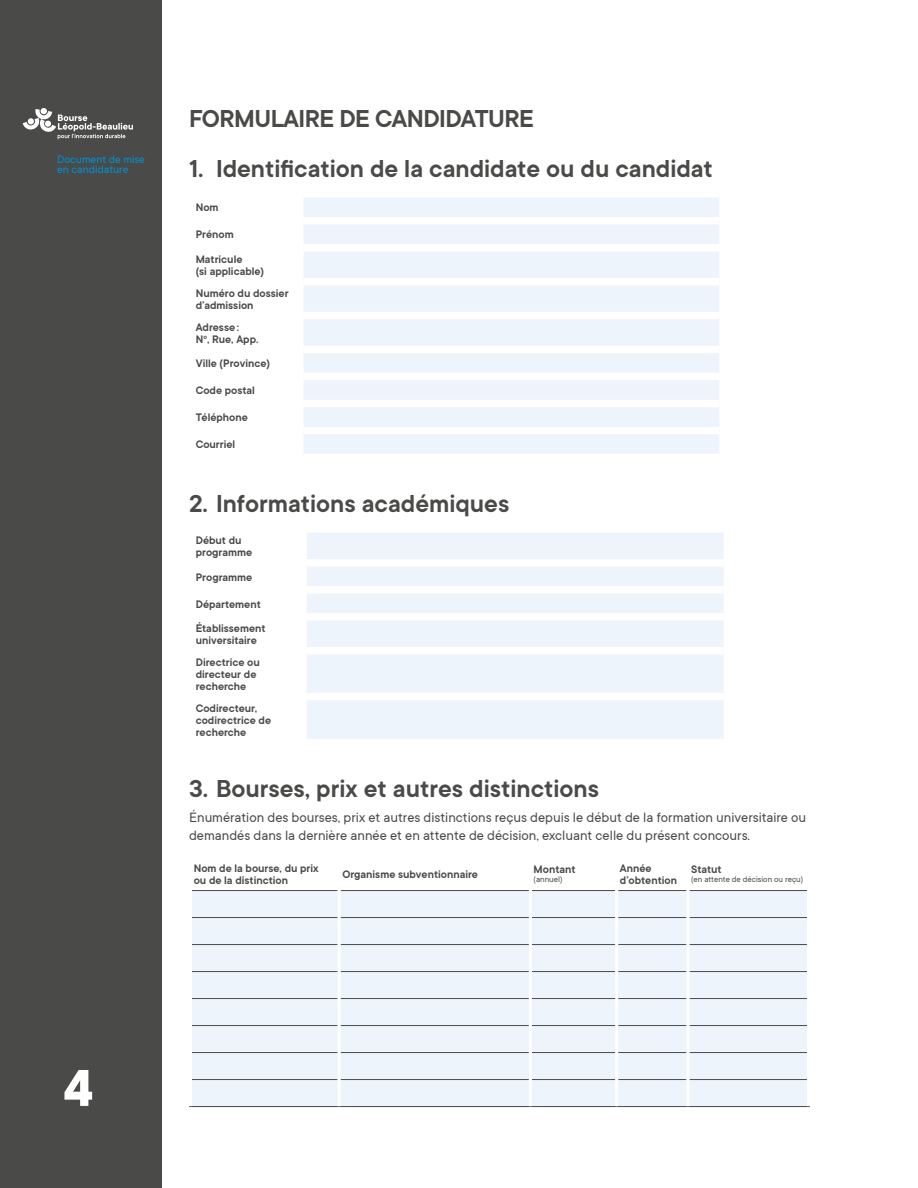
<style>
.page{position:relative;width:918px;height:1188px;background:#fff}
.page>*{position:absolute;margin:0;border:0;box-sizing:border-box;transform-origin:0 0}
.t1{font:700 57px "TT Commons";color:#fff}
.t2{font:600 27px "TT Commons";color:#4a4a49}
.t3{font:15px/18px "TT Commons";color:#4a4a49}
.t4{font:600 12px/12px "TT Commons";color:#4a4a49}
.t5{font:12px/10.5px "TT Commons";color:#0092d2}
.t6{font:9px "TT Commons";color:#4a4a49}
</style>
<div class="page">
<div style="left:0;top:0;width:162px;height:1188px;background:#4a4a49"></div>
<svg style="left:23px;top:109px;width:110px;height:30px"></svg>
<div style="left:304px;top:198px;width:415px;height:256px;background:#eef4fc"></div>
<div style="left:303px;top:217px;width:416px;height:8px;background:#fff"></div>
<div style="left:303px;top:244px;width:416px;height:8px;background:#fff"></div>
<div style="left:303px;top:278px;width:416px;height:7px;background:#fff"></div>
<div style="left:303px;top:312px;width:416px;height:7px;background:#fff"></div>
<div style="left:303px;top:346px;width:416px;height:7px;background:#fff"></div>
<div style="left:303px;top:373px;width:416px;height:7px;background:#fff"></div>
<div style="left:303px;top:400px;width:416px;height:7px;background:#fff"></div>
<div style="left:303px;top:427px;width:416px;height:7px;background:#fff"></div>
<div style="left:307px;top:533px;width:417px;height:206px;background:#eef4fc"></div>
<div style="left:307px;top:613px;width:417px;height:8px;background:#fff"></div>
<div style="left:307px;top:647px;width:417px;height:7px;background:#fff"></div>
<div style="left:307px;top:693px;width:417px;height:7px;background:#fff"></div>
<div style="left:307px;top:559px;width:417px;height:8px;background:#fff"></div>
<div style="left:307px;top:586px;width:417px;height:8px;background:#fff"></div>
<div style="left:192px;top:891px;width:615px;height:215px;background:#eef4fc"></div>
<hr style="left:192px;top:917px;width:146px;height:1px;background:#4a4a49">
<hr style="left:341px;top:917px;width:188px;height:1px;background:#4a4a49">
<hr style="left:532px;top:917px;width:83px;height:1px;background:#4a4a49">
<hr style="left:618px;top:917px;width:68px;height:1px;background:#4a4a49">
<hr style="left:689px;top:917px;width:118px;height:1px;background:#4a4a49">
<hr style="left:192px;top:944px;width:146px;height:1px;background:#4a4a49">
<hr style="left:341px;top:944px;width:188px;height:1px;background:#4a4a49">
<hr style="left:532px;top:944px;width:83px;height:1px;background:#4a4a49">
<hr style="left:618px;top:944px;width:68px;height:1px;background:#4a4a49">
<hr style="left:689px;top:944px;width:118px;height:1px;background:#4a4a49">
<hr style="left:192px;top:971px;width:146px;height:1px;background:#4a4a49">
<hr style="left:341px;top:971px;width:188px;height:1px;background:#4a4a49">
<hr style="left:532px;top:971px;width:83px;height:1px;background:#4a4a49">
<hr style="left:618px;top:971px;width:68px;height:1px;background:#4a4a49">
<hr style="left:689px;top:971px;width:118px;height:1px;background:#4a4a49">
<hr style="left:192px;top:998px;width:146px;height:1px;background:#4a4a49">
<hr style="left:341px;top:998px;width:188px;height:1px;background:#4a4a49">
<hr style="left:532px;top:998px;width:83px;height:1px;background:#4a4a49">
<hr style="left:618px;top:998px;width:68px;height:1px;background:#4a4a49">
<hr style="left:689px;top:998px;width:118px;height:1px;background:#4a4a49">
<hr style="left:192px;top:1025px;width:146px;height:1px;background:#4a4a49">
<hr style="left:341px;top:1025px;width:188px;height:1px;background:#4a4a49">
<hr style="left:532px;top:1025px;width:83px;height:1px;background:#4a4a49">
<hr style="left:618px;top:1025px;width:68px;height:1px;background:#4a4a49">
<hr style="left:689px;top:1025px;width:118px;height:1px;background:#4a4a49">
<hr style="left:192px;top:1052px;width:146px;height:1px;background:#4a4a49">
<hr style="left:341px;top:1052px;width:188px;height:1px;background:#4a4a49">
<hr style="left:532px;top:1052px;width:83px;height:1px;background:#4a4a49">
<hr style="left:618px;top:1052px;width:68px;height:1px;background:#4a4a49">
<hr style="left:689px;top:1052px;width:118px;height:1px;background:#4a4a49">
<hr style="left:192px;top:1079px;width:146px;height:1px;background:#4a4a49">
<hr style="left:341px;top:1079px;width:188px;height:1px;background:#4a4a49">
<hr style="left:532px;top:1079px;width:83px;height:1px;background:#4a4a49">
<hr style="left:618px;top:1079px;width:68px;height:1px;background:#4a4a49">
<hr style="left:689px;top:1079px;width:118px;height:1px;background:#4a4a49">
<hr style="left:192px;top:890px;width:146px;height:1px;background:#4a4a49">
<hr style="left:341px;top:890px;width:188px;height:1px;background:#4a4a49">
<hr style="left:532px;top:890px;width:83px;height:1px;background:#4a4a49">
<hr style="left:618px;top:890px;width:68px;height:1px;background:#4a4a49">
<hr style="left:689px;top:890px;width:118px;height:1px;background:#4a4a49">
<hr style="left:189px;top:1106px;width:150px;height:1px;background:#4a4a49">
<hr style="left:339px;top:1106px;width:191px;height:1px;background:#4a4a49">
<hr style="left:530px;top:1106px;width:87px;height:1px;background:#4a4a49">
<hr style="left:617px;top:1106px;width:71px;height:1px;background:#4a4a49">
<hr style="left:688px;top:1106px;width:122px;height:1px;background:#4a4a49">
<hr style="left:338px;top:891px;width:3px;height:27px;background:#fff">
<hr style="left:529px;top:891px;width:3px;height:27px;background:#fff">
<hr style="left:615px;top:891px;width:3px;height:27px;background:#fff">
<hr style="left:686px;top:891px;width:3px;height:27px;background:#fff">
<hr style="left:338px;top:918px;width:3px;height:27px;background:#fff">
<hr style="left:529px;top:918px;width:3px;height:27px;background:#fff">
<hr style="left:615px;top:918px;width:3px;height:27px;background:#fff">
<hr style="left:686px;top:918px;width:3px;height:27px;background:#fff">
<hr style="left:338px;top:945px;width:3px;height:27px;background:#fff">
<hr style="left:529px;top:945px;width:3px;height:27px;background:#fff">
<hr style="left:615px;top:945px;width:3px;height:27px;background:#fff">
<hr style="left:686px;top:945px;width:3px;height:27px;background:#fff">
<hr style="left:338px;top:972px;width:3px;height:27px;background:#fff">
<hr style="left:529px;top:972px;width:3px;height:27px;background:#fff">
<hr style="left:615px;top:972px;width:3px;height:27px;background:#fff">
<hr style="left:686px;top:972px;width:3px;height:27px;background:#fff">
<hr style="left:338px;top:999px;width:3px;height:27px;background:#fff">
<hr style="left:529px;top:999px;width:3px;height:27px;background:#fff">
<hr style="left:615px;top:999px;width:3px;height:27px;background:#fff">
<hr style="left:686px;top:999px;width:3px;height:27px;background:#fff">
<hr style="left:338px;top:1026px;width:3px;height:27px;background:#fff">
<hr style="left:529px;top:1026px;width:3px;height:27px;background:#fff">
<hr style="left:615px;top:1026px;width:3px;height:27px;background:#fff">
<hr style="left:686px;top:1026px;width:3px;height:27px;background:#fff">
<hr style="left:338px;top:1053px;width:3px;height:27px;background:#fff">
<hr style="left:529px;top:1053px;width:3px;height:27px;background:#fff">
<hr style="left:615px;top:1053px;width:3px;height:27px;background:#fff">
<hr style="left:686px;top:1053px;width:3px;height:27px;background:#fff">
<hr style="left:338px;top:1080px;width:3px;height:26px;background:#fff">
<hr style="left:529px;top:1080px;width:3px;height:26px;background:#fff">
<hr style="left:615px;top:1080px;width:3px;height:26px;background:#fff">
<hr style="left:686px;top:1080px;width:3px;height:26px;background:#fff">
<p class="t5" style="left:57px;top:154px;width:89px">Document de mise en candidature</p>
<h2 class="t2" style="left:189px;top:104px;width:346px">FORMULAIRE DE CANDIDATURE</h2>
<h2 class="t2" style="left:189px;top:154px;width:525px">1. Identification de la candidate ou du candidat</h2>
<p class="t4" style="left:196px;top:202px;width:24px">Nom</p>
<p class="t4" style="left:196px;top:223px;width:48px;line-height:24.5px">Prénom<br>Matricule</p>
<p class="t4" style="left:196px;top:260px;width:94px;line-height:21.9px">(si applicable)<br>Numéro du dossier</p>
<p class="t4" style="left:196px;top:294px;width:59px;line-height:21.9px">d’admission<br>Adresse:</p>
<p class="t4" style="left:196px;top:327px;width:76px;line-height:24.5px">N<sup>o</sup>, Rue, App.<br>Ville (Province)</p>
<p class="t4" style="left:196px;top:385px;width:61px">Code postal</p>
<p class="t4" style="left:196px;top:412px;width:54px">Téléphone</p>
<p class="t4" style="left:196px;top:439px;width:41px">Courriel</p>
<h2 class="t2" style="left:189px;top:489px;width:322px">2. Informations académiques</h2>
<p class="t4" style="left:196px;top:535px;width:58px">Début du programme</p>
<p class="t4" style="left:196px;top:571px;width:58px">Programme</p>
<p class="t4" style="left:196px;top:592px;width:71px;line-height:24.5px">Département<br>Établissement</p>
<p class="t4" style="left:196px;top:629px;width:66px;line-height:21.9px">universitaire<br>Directrice ou</p>
<p class="t4" style="left:196px;top:668px;width:62px">directeur de recherche</p>
<p class="t4" style="left:196px;top:702px;width:77px">Codirecteur, codirectrice de recherche</p>
<h2 class="t2" style="left:189px;top:774px;width:412px">3. Bourses, prix et autres distinctions</h2>
<p class="t3" style="left:189px;top:809px;width:619px">Énumération des bourses, prix et autres distinctions reçus depuis le début de la formation universitaire ou demandés dans la dernière année et en attente de décision, excluant celle du présent concours.</p>
<p class="t4" style="left:194px;top:862px;width:126px">Nom de la bourse, du prix ou de la distinction</p>
<p class="t4" style="left:342px;top:868px;width:137px">Organisme subventionnaire</p>
<p class="t4" style="left:620px;top:862px;width:59px">Année d’obtention</p>
<p class="t4" style="left:691px;top:864px;width:32px">Statut</p>
<p class="t4" style="left:534px;top:864px;width:43px">Montant</p>
<p class="t6" style="left:534px;top:875px;width:30px">(annuel)</p>
<p class="t6" style="left:691px;top:875px;width:114px">(en attente de décision ou reçu)</p>
<h1 class="t1" style="left:63px;top:1057px;width:31px">4</h1>
</div>
